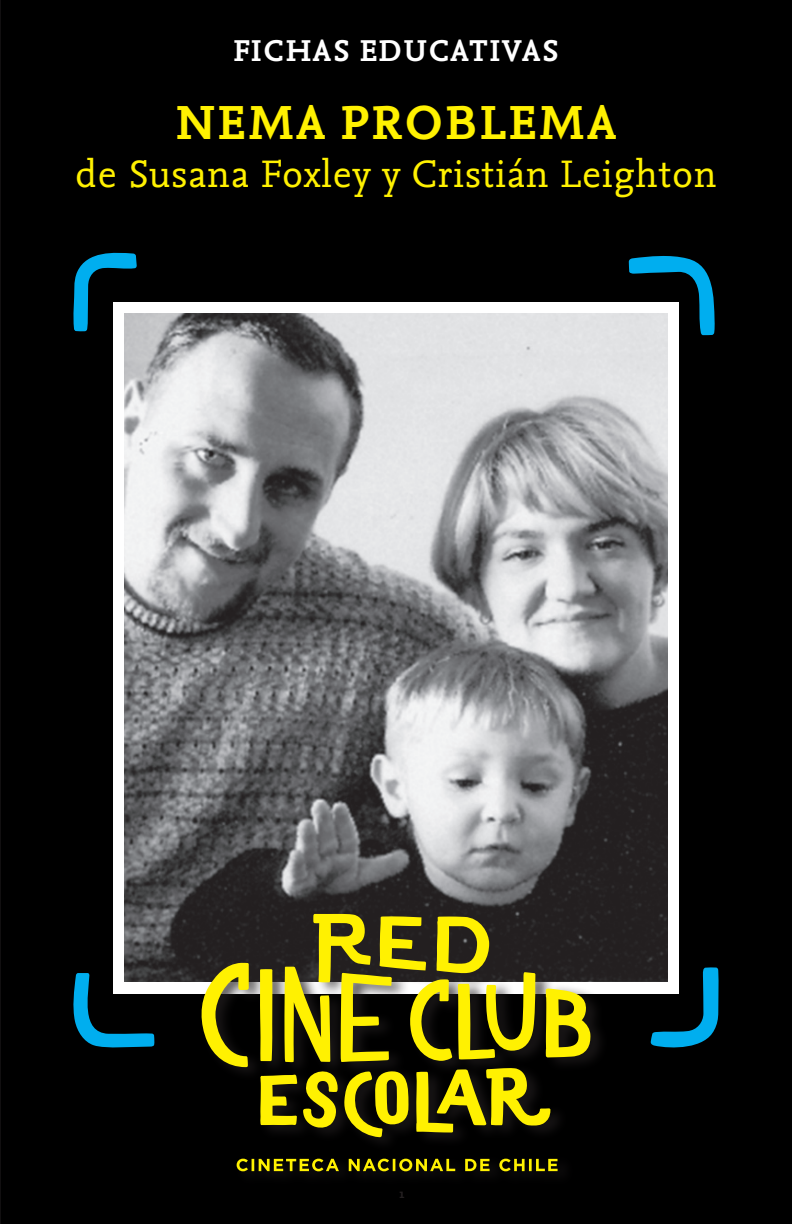
<style>
.page{position:relative;width:792px;height:1224px;background:#000}
.page>*{position:absolute;margin:0;border:0;box-sizing:border-box;transform-origin:0 0}
.t1{font:700 50px "Nexus Mix";letter-spacing:.02em;color:#fff101}
.t2{font:40px "Nexus Mix";letter-spacing:.02em;color:#fff101}
.t3{font:700 31.6px "Nexus Mix TF";letter-spacing:.02em;color:#fff}
.t4{font:700 14px "Nexus Mix";color:#231f20}
</style>
<div class="page">
<div style="left:113px;top:302px;width:566px;height:691px;background:#fff"></div>
<img style="left:125px;top:314px;width:542px;height:668px">
<hr style="left:0;top:0;width:1px;height:1224px;background:#231f20">
<svg style="left:629px;top:256px;width:86px;height:79px"></svg>
<svg style="left:73px;top:252px;width:64px;height:79px"></svg>
<svg style="left:650px;top:967px;width:69px;height:81px"></svg>
<svg style="left:73px;top:973px;width:82px;height:75px"></svg>
<div style="left:199px;top:909px;width:410px;height:279px;background:#231f20;opacity:.75"></div>
<svg style="left:199px;top:914px;width:392px;height:257px"></svg>
<p class="t3" style="left:233px;top:30px;width:328px">FICHAS EDUCATIVAS</p>
<p class="t1" style="left:175px;top:90px;width:443px">NEMA PROBLEMA</p>
<p class="t2" style="left:75px;top:148px;width:643px">de Susana Foxley y Cristián Leighton</p>
<p class="t4" style="left:399px;top:1185px;width:7px">1</p>
</div>
